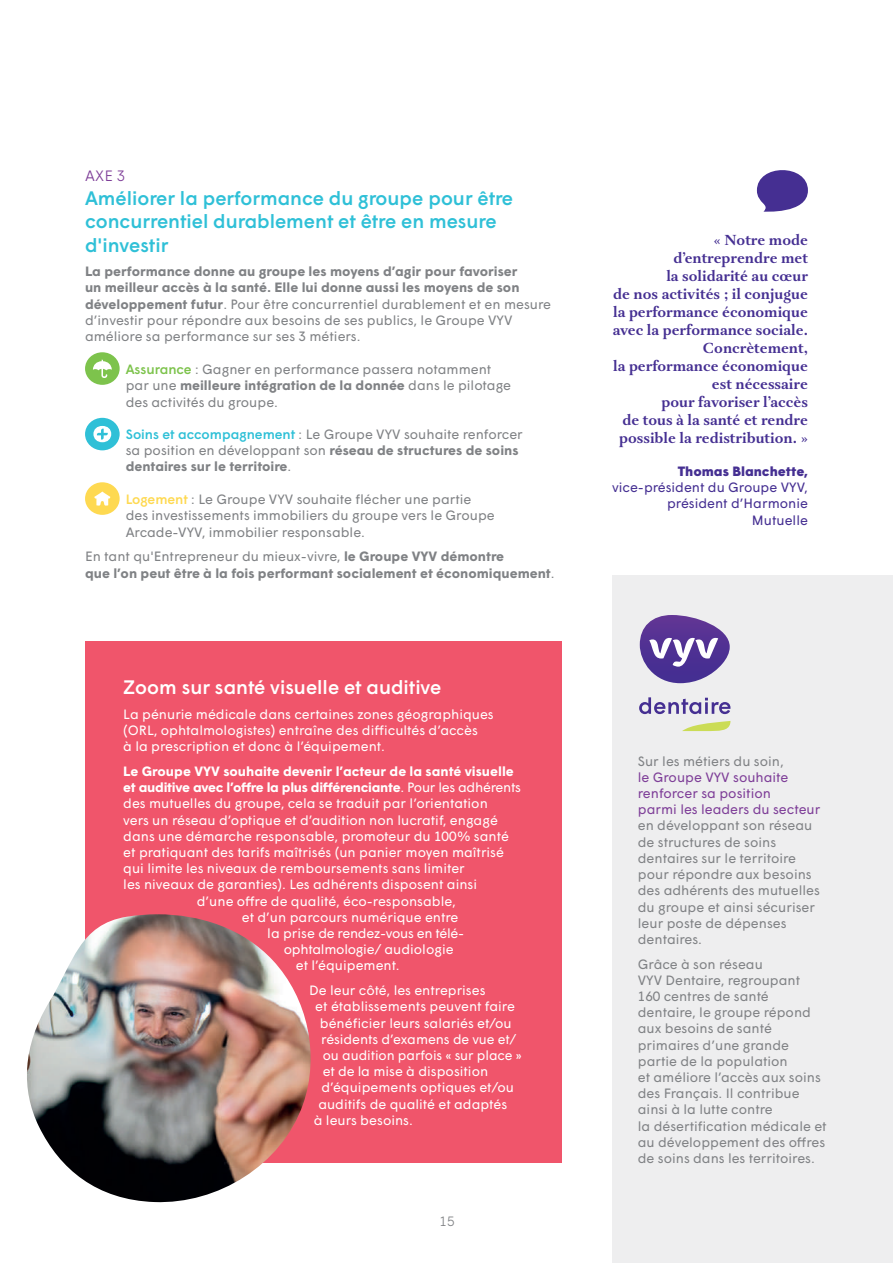
<style>
.page{position:relative;width:893px;height:1263px;background:#fff}
.page>*{position:absolute;margin:0;border:0;box-sizing:border-box;transform-origin:0 0}
.t1{font:500 19.5px/23.4px "Wigrum";color:#2fc0d7}
.t2{font:500 19.5px "Wigrum";color:#fff}
.t3{font:700 15px/18px "Aria Text G1";color:#452f92;text-align:right}
.t4{font:300 15px "Wigrum";color:#7e3e98}
.t5{font:13.5px/16.2px "Wigrum";color:#808285}
.t6{font:13.5px/16.2px "Wigrum";color:#fff}
.t7{font:700 13.5px/16.2px "Wigrum";color:#808285}
.t8{font:700 13.5px "Wigrum";letter-spacing:-.01em;color:#fff}
.t9{font:13.5px/16.2px "Wigrum";color:#7e3e98}
.t10{font:13.5px/16.2px "Wigrum";color:#452f92;text-align:right}
.t11{font:13.5px "Wigrum";letter-spacing:-.02em;color:#fff}
.t12{font:900 13.5px "Wigrum";color:#452f92}
.t13{font:300 13.5px "Wigrum";color:#808285}
.s1{font-weight:700}
.s2{font-weight:500;color:#7dc34c}
.s3{font-weight:500;color:#2fc0d7}
.s4{font-weight:500;color:#fed951}
.s5{font-weight:400}
</style>
<div class="page">
<div style="left:612px;top:575px;width:281px;height:688px;background:#eeeeef"></div>
<div style="left:85px;top:352px;width:35px;height:33px;background:#7dc34c;border-radius:50%"></div>
<svg style="left:93px;top:360px;width:19px;height:18px"></svg>
<div style="left:85px;top:418px;width:35px;height:32px;background:#2fc0d7;border-radius:50%"></div>
<svg style="left:93px;top:426px;width:18px;height:16px"></svg>
<div style="left:85px;top:482px;width:35px;height:33px;background:#fed951;border-radius:50%"></div>
<svg style="left:94px;top:491px;width:16px;height:15px"></svg>
<svg style="left:757px;top:170px;width:51px;height:42px"></svg>
<div style="left:85px;top:641px;width:476px;height:522px;background:#f0556b"></div>
<img style="left:27px;top:914px;width:284px;height:289px">
<svg style="left:682px;top:721px;width:48px;height:10px"></svg>
<svg style="left:639px;top:697px;width:91px;height:17px"></svg>
<svg style="left:640px;top:615px;width:90px;height:68px"></svg>
<p class="t4" style="left:85px;top:165px;width:42px">AXE 3</p>
<h1 class="t1" style="left:85px;top:185px;width:430px">Améliorer la performance du groupe pour être concurrentiel durablement et être en mesure d'investir</h1>
<p class="t5" style="left:85px;top:262px;width:467px"><span class="s1">La performance donne au groupe les moyens d’agir pour favoriser<br>un meilleur accès à la santé. Elle lui donne aussi les moyens de son développement futur</span>. Pour être concurrentiel durablement et en mesure d’investir pour répondre aux besoins de ses publics, le Groupe VYV améliore sa performance sur ses 3 métiers.</p>
<p class="t5" style="left:126px;top:360px;width:387px"><span class="s2">Assurance</span> : Gagner en performance passera notamment par une <span class="s1">meilleure intégration de la donnée</span> dans le pilotage des activités du groupe.</p>
<p class="t5" style="left:126px;top:425px;width:399px"><span class="s3">Soins et accompagnement</span> : Le Groupe VYV souhaite renforcer sa position en développant son <span class="s1">réseau de structures de soins dentaires sur le territoire</span>.</p>
<p class="t5" style="left:126px;top:490px;width:371px"><span class="s4">Logement</span> : Le Groupe VYV souhaite flécher une partie des investissements immobiliers du groupe vers le Groupe<br>Arcade-VYV, immobilier responsable.</p>
<p class="t7" style="left:85px;top:547px;width:471px"><span class="s5">En tant qu'Entrepreneur du mieux-vivre,</span> le Groupe VYV démontre<br>que l’on peut être à la fois performant socialement et économiquement<span class="s5">.</span></p>
<h1 class="t2" style="left:123px;top:672px;width:320px">Zoom sur santé visuelle et auditive</h1>
<p class="t6" style="left:123px;top:705px;width:372px">La pénurie médicale dans certaines zones géographiques (ORL, ophtalmologistes) entraîne des difficultés d’accès<br>à la prescription et donc à l’équipement.</p>
<p class="t8" style="left:123px;top:761px;width:392px">Le Groupe VYV souhaite devenir l’acteur de la santé visuelle</p>
<p class="t8" style="left:123px;top:777px;width:399px">et auditive avec l’offre la plus différenciante<span class="s5">. Pour les adhérents</span></p>
<p class="t6" style="left:123px;top:794px;width:366px">des mutuelles du groupe, cela se traduit par l’orientation</p>
<p class="t6" style="left:123px;top:811px;width:376px">vers un réseau d’optique et d’audition non lucratif, engagé</p>
<p class="t6" style="left:123px;top:827px;width:387px">dans une démarche responsable, promoteur du 100 % santé</p>
<p class="t6" style="left:123px;top:843px;width:382px">et pratiquant des tarifs maîtrisés (un panier moyen maîtrisé</p>
<p class="t6" style="left:123px;top:859px;width:343px">qui limite les niveaux de remboursements sans limiter</p>
<p class="t6" style="left:123px;top:875px;width:355px">les niveaux de garanties). Les adhérents disposent ainsi</p>
<p class="t6" style="left:197px;top:892px;width:260px">d’une offre de qualité, éco-responsable,</p>
<p class="t6" style="left:242px;top:908px;width:218px">et d’un parcours numérique entre</p>
<p class="t11" style="left:267px;top:923px;width:198px">la prise de rendez-vous en télé-</p>
<p class="t11" style="left:284px;top:939px;width:171px">ophtalmologie/ audiologie</p>
<p class="t6" style="left:296px;top:956px;width:105px">et l’équipement.</p>
<p class="t6" style="left:309px;top:981px;width:178px">De leur côté, les entreprises</p>
<p class="t6" style="left:315px;top:997px;width:201px">et établissements peuvent faire</p>
<p class="t6" style="left:320px;top:1014px;width:193px">bénéficier leurs salariés et/ou</p>
<p class="t6" style="left:321px;top:1030px;width:197px">résidents d’examens de vue et/</p>
<p class="t6" style="left:323px;top:1046px;width:200px">ou audition parfois « sur place »</p>
<p class="t6" style="left:323px;top:1062px;width:167px">et de la mise à disposition</p>
<p class="t6" style="left:321px;top:1078px;width:194px">d’équipements optiques et/ou</p>
<p class="t6" style="left:318px;top:1095px;width:190px">auditifs de qualité et adaptés</p>
<p class="t6" style="left:314px;top:1111px;width:100px">à leurs besoins.</p>
<p class="t13" style="left:439px;top:1211px;width:16px">15</p>
<p class="t3" style="left:613px;top:231px;width:197px">« Notre mode d’entreprendre met<br>la solidarité au cœur<br>de nos activités ; il conjugue la performance économique avec la performance sociale.<br>Concrètement,<br>la performance économique est nécessaire<br>pour favoriser l’accès<br>de tous à la santé et rendre possible la redistribution. »</p>
<p class="t12" style="left:678px;top:461px;width:132px">Thomas Blanchette,</p>
<p class="t10" style="left:612px;top:478px;width:197px">vice-président du Groupe VYV, président d’Harmonie<br>Mutuelle</p>
<p class="t5" style="left:638px;top:752px;width:147px">Sur les métiers du soin,</p>
<p class="t9" style="left:638px;top:768px;width:184px">le Groupe VYV souhaite renforcer sa position<br>parmi les leaders du secteur</p>
<p class="t5" style="left:638px;top:817px;width:183px">en développant son réseau de structures de soins dentaires sur le territoire pour répondre aux besoins des adhérents des mutuelles du groupe et ainsi sécuriser leur poste de dépenses dentaires.</p>
<p class="t5" style="left:638px;top:955px;width:190px">Grâce à son réseau<br>VYV Dentaire, regroupant<br>160 centres de santé dentaire, le groupe répond aux besoins de santé primaires d’une grande partie de la population<br>et améliore l’accès aux soins des Français. Il contribue ainsi à la lutte contre<br>la désertification médicale et au développement des offres de soins dans les territoires.</p>
</div>
